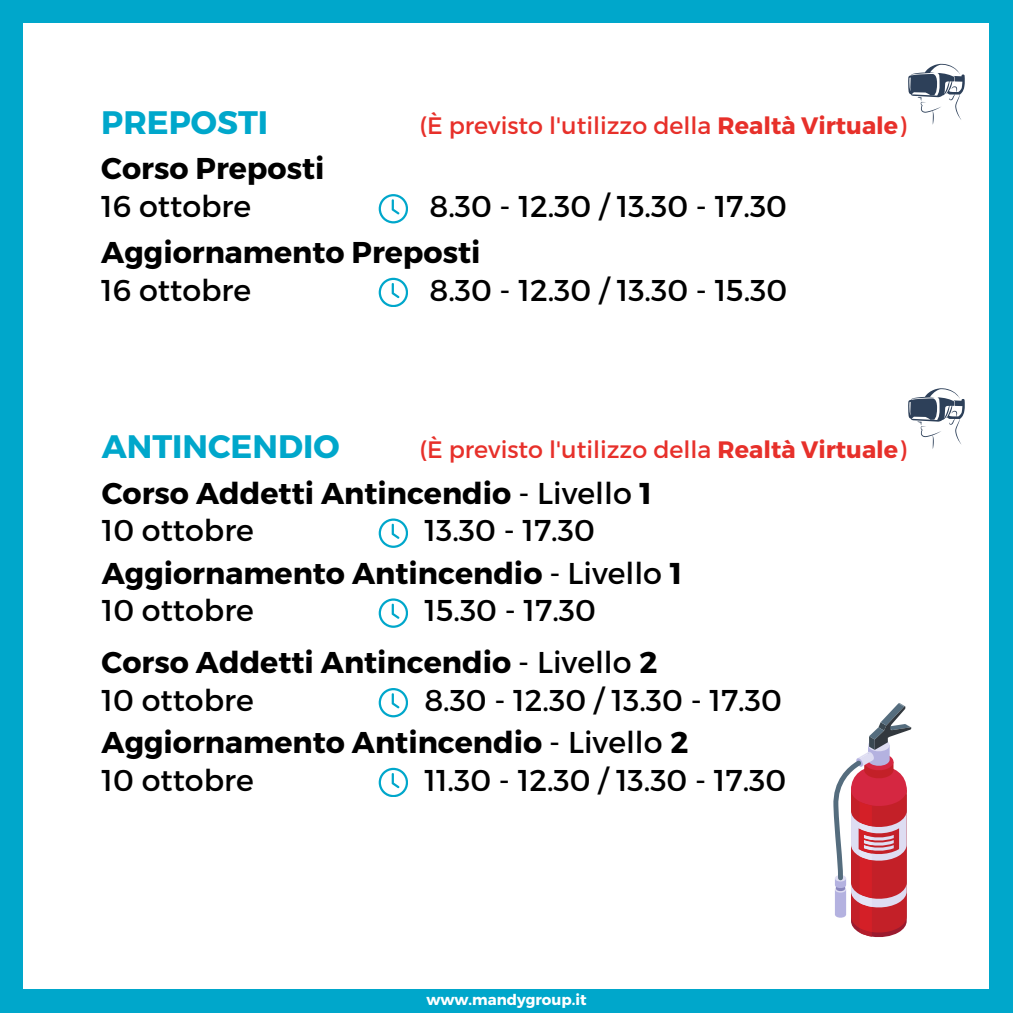
<style>
.page{position:relative;width:1013px;height:1013px;background:#fff}
.page>*{position:absolute;margin:0;border:0;box-sizing:border-box;transform-origin:0 0}
.t1{font:700 32.5px "Montserrat";color:#00a7cb}
.t2{font:700 30px/37.5px "Montserrat";color:#000}
.t3{font:30px "Montserrat";color:#000}
.t4{font:23.75px "Montserrat";color:#e7302a}
.t5{font:700 15px "Montserrat";color:#fff}
.s1{font-weight:400}
.s2{font-weight:700}
</style>
<div class="page">
<div style="left:0;top:0;width:1012px;height:1012px;background:#00a7cb"></div>
<div style="left:24px;top:24px;width:965px;height:965px;background:#fff"></div>
<svg style="left:379px;top:518px;width:29px;height:29px"></svg>
<svg style="left:379px;top:688px;width:29px;height:29px"></svg>
<svg style="left:379px;top:767px;width:29px;height:29px"></svg>
<svg style="left:379px;top:598px;width:29px;height:29px"></svg>
<svg style="left:833px;top:703px;width:78px;height:234px"></svg>
<svg style="left:379px;top:194px;width:29px;height:29px"></svg>
<svg style="left:379px;top:278px;width:29px;height:29px"></svg>
<svg style="left:908px;top:64px;width:57px;height:61px"></svg>
<svg style="left:908px;top:388px;width:57px;height:61px"></svg>
<h1 class="t1" style="left:101px;top:101px;width:168px">PREPOSTI</h1>
<p class="t2" style="left:101px;top:148px;width:225px">Corso Preposti<br><span class="s1">16 ottobre</span></p>
<h3 class="t4" style="left:419px;top:110px;width:488px">(È previsto l'utilizzo della <span class="s2">Realtà Virtuale</span>)</h3>
<p class="t3" style="left:429px;top:187px;width:359px">8.30 - 12.30 / 13.30 - 17.30</p>
<p class="t2" style="left:101px;top:232px;width:381px">Aggiornamento Preposti<br><span class="s1">16 ottobre</span></p>
<p class="t3" style="left:429px;top:270px;width:359px">8.30 - 12.30 / 13.30 - 15.30</p>
<p class="t1" style="left:102px;top:425px;width:239px">ANTINCENDIO</p>
<h2 class="t4" style="left:419px;top:434px;width:488px">(È previsto l'utilizzo della <span class="s2">Realtà Virtuale</span>)</h2>
<h1 class="t2" style="left:102px;top:473px;width:551px">Corso Addetti Antincendio <span class="s1">- Livello</span> 1<br><span class="s1">10 ottobre</span></h1>
<h1 class="t3" style="left:424px;top:511px;width:172px">13.30 - 17.30</h1>
<h2 class="t2" style="left:102px;top:553px;width:582px">Aggiornamento Antincendio <span class="s1">- Livello</span> 1<br><span class="s1">10 ottobre</span></h2>
<h2 class="t3" style="left:424px;top:591px;width:173px">15.30 - 17.30</h2>
<p class="t2" style="left:102px;top:642px;width:557px">Corso Addetti Antincendio <span class="s1">- Livello</span> 2<br><span class="s1">10 ottobre</span></p>
<p class="t3" style="left:424px;top:680px;width:359px">8.30 - 12.30 / 13.30 - 17.30</p>
<h3 class="t2" style="left:102px;top:722px;width:588px">Aggiornamento Antincendio <span class="s1">- Livello</span> 2<br><span class="s1">10 ottobre</span></h3>
<h3 class="t3" style="left:424px;top:760px;width:363px">11.30 - 12.30 / 13.30 - 17.30</h3>
<h2 class="t5" style="left:426px;top:989px;width:162px">www.mandygroup.it</h2>
</div>
